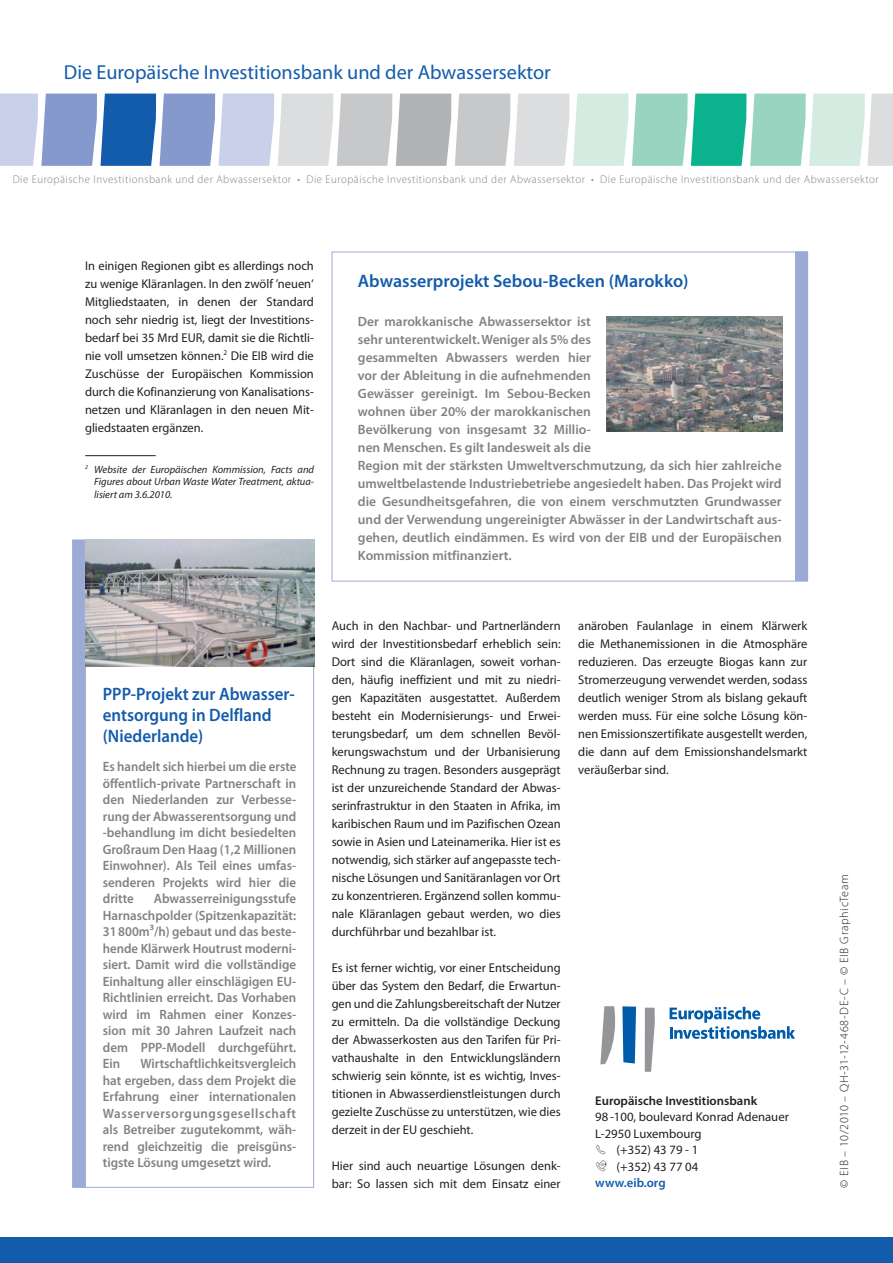
<style>
.page{position:relative;width:893px;height:1263px;background:#fff}
.page>*{position:absolute;margin:0;border:0;box-sizing:border-box;transform-origin:0 0}
.t1{font:20.25px "Myriad Pro";color:#135cab}
.t2{font:600 18px/21px "Myriad Pro";color:#135cab;scale:.94 1}
.t3{font:600 18px "Myriad Pro";color:#135cab}
.t4{font:600 13.5px/18px "Myriad Pro";color:#808285}
.t5{font:600 13.5px/16.5px "Myriad Pro";color:#808285;text-align:justify;scale:.96 1}
.t6{font:600 13.5px/16.5px "Myriad Pro";color:#808285;text-align:justify;scale:.95 1}
.t7{font:12.75px/18px "Myriad Pro";color:#231f20;text-align:justify}
.t8{font:600 12.75px "Myriad Pro";color:#231f20}
.t9{font:600 12.75px "Myriad Pro";color:#135cab}
.t10{font:300 12px "Myriad Pro";letter-spacing:.05em;color:#231f20}
.t11{font:300 11.25px "Myriad Pro";letter-spacing:.045em;color:#808285}
.t12{font:italic 10.5px/12.6px "Myriad Pro";color:#231f20;text-align:justify}
</style>
<div class="page">
<div style="left:0;top:1237px;width:893px;height:26px;background:#135cab"></div>
<svg style="left:0;top:94px;width:893px;height:72px;background:#afc9d2"></svg>
<svg style="left:670px;top:1007px;width:125px;height:32px"></svg>
<svg style="left:600px;top:1006px;width:15px;height:58px"></svg>
<svg style="left:622px;top:1006px;width:14px;height:57px"></svg>
<svg style="left:645px;top:1007px;width:10px;height:65px"></svg>
<hr style="left:85px;top:455px;width:71px;height:1px;background:#231f20">
<div style="left:85px;top:666px;width:229px;height:522px;border:1px solid #9baad6"></div>
<div style="left:72px;top:540px;width:13px;height:648px;background:#9baad6"></div>
<div style="left:795px;top:252px;width:13px;height:329px;background:#9baad6"></div>
<img style="left:607px;top:317px;width:175px;height:115px">
<img style="left:85px;top:540px;width:229px;height:127px">
<h1 class="t1" style="left:64px;top:61px;width:488px">Die Europäische Investitionsbank und der Abwassersektor</h1>
<p class="t11" style="left:13px;top:173px;width:867px">Die Europäische Investitionsbank und der Abwassersektor • Die Europäische Investitionsbank und der Abwassersektor • Die Europäische Investitionsbank und der Abwassersektor</p>
<p class="t7" style="left:85px;top:257px;width:230px">In einigen Regionen gibt es allerdings noch zu wenige Kläranlagen. In den zwölf ’neuen‘ Mitgliedstaaten, in denen der Standard noch sehr niedrig ist, liegt der Investitions&shy;bedarf bei 35 Mrd EUR, damit sie die Richtli&shy;nie voll umsetzen können.<sup>2</sup> Die EIB wird die Zuschüsse der Europäischen Kommission durch die Kofinanzierung von Kanalisations&shy;netzen und Kläranlagen in den neuen Mit&shy;gliedstaaten ergänzen.</p>
<p class="t12" style="left:94px;top:463px;width:221px;text-indent:-9px"><sup>2</sup> Website der Europäischen Kommission, Facts and Figures about Urban Waste Water Treatment, aktua&shy;lisiert am 3.6.2010.</p>
<h2 class="t3" style="left:358px;top:271px;width:332px">Abwasserprojekt Sebou-Becken (Marokko)</h2>
<p class="t4" style="left:358px;top:313px;width:425px">Der marokkanische Abwassersektor ist<br>sehr unterentwickelt. Weniger als 5% des<br>gesammelten Abwassers werden hier<br>vor der Ableitung in die aufnehmenden<br>Gewässer gereinigt. Im Sebou-Becken<br>wohnen über 20% der marokkanischen<br>Bevölkerung von insgesamt 32 Millio-<br>nen Menschen. Es gilt landesweit als die<br>Region mit der stärksten Umweltverschmutzung, da sich hier zahlreiche umweltbelastende Industriebetriebe angesiedelt haben. Das Projekt wird die Gesundheitsgefahren, die von einem verschmutzten Grundwasser und der Verwendung ungereinigter Abwässer in der Landwirtschaft aus&shy;gehen, deutlich eindämmen. Es wird von der EIB und der Europäischen Kommission mitfinanziert.</p>
<h2 class="t2" style="left:103px;top:683px;width:206px">PPP-Projekt zur Abwasser&shy;entsorgung in Delfland (Niederlande)</h2>
<p class="t6" style="left:103px;top:758px;width:205px">Es handelt sich hierbei um die erste öffentlich-private Partnerschaft in den Niederlanden zur Verbesse&shy;rung der Abwasserentsorgung und -behandlung im dicht besiedelten Großraum Den Haag (1,2 Millionen Einwohner). Als Teil eines umfas&shy;senderen Projekts wird hier die dritte</p>
<p class="t5" style="left:103px;top:890px;width:203px;text-indent:51px">Abwasserreinigungsstufe Harnaschpolder (Spitzenkapazität:<br>31800m³/h) gebaut und das beste&shy;hende Klärwerk Houtrust moderni&shy;siert. Damit wird die vollständige Einhaltung aller einschlägigen EU-Richtlinien erreicht. Das Vorhaben wird im Rahmen einer Konzes&shy;sion mit 30 Jahren Laufzeit nach dem PPP-Modell durchgeführt.<br>Ein</p>
<p class="t5" style="left:103px;top:1055px;width:203px;text-indent:38px">Wirtschaftlichkeitsvergleich hat ergeben, dass dem Projekt die Erfahrung einer internationalen Wasserversorgungsgesellschaft als Betreiber zugutekommt, wäh&shy;rend gleichzeitig die preisgüns&shy;tigste Lösung umgesetzt wird.</p>
<p class="t7" style="left:332px;top:617px;width:230px">Auch in den Nachbar- und Partnerländern wird der Investitionsbedarf erheblich sein:<br>Dort sind die Kläranlagen, soweit vorhan&shy;den, häufig ineffizient und mit zu niedri&shy;gen Kapazitäten ausgestattet. Außerdem besteht ein Modernisierungs- und Erwei&shy;terungsbedarf, um dem schnellen Bevöl&shy;kerungswachstum und der Urbanisierung Rechnung zu tragen. Besonders ausgeprägt ist der unzureichende Standard der Abwas&shy;serinfrastruktur in den Staaten in Afrika, im karibischen Raum und im Pazifischen Ozean sowie in Asien und Lateinamerika. Hier ist es notwendig, sich stärker auf angepasste tech&shy;nische Lösungen und Sanitäranlagen vor Ort zu konzentrieren. Ergänzend sollen kommu&shy;nale Kläranlagen gebaut werden, wo dies durchführbar und bezahlbar ist.</p>
<p class="t7" style="left:332px;top:959px;width:230px">Es ist ferner wichtig, vor einer Entscheidung über das System den Bedarf, die Erwartun&shy;gen und die Zahlungsbereitschaft der Nutzer zu ermitteln. Da die vollständige Deckung der Abwasserkosten aus den Tarifen für Pri&shy;vathaushalte in den Entwicklungsländern schwierig sein könnte, ist es wichtig, Inves&shy;titionen in Abwasserdienstleistungen durch gezielte Zuschüsse zu unterstützen, wie dies derzeit in der EU geschieht.</p>
<p class="t7" style="left:332px;top:1157px;width:230px">Hier sind auch neuartige Lösungen denk&shy;bar: So lassen sich mit dem Einsatz einer</p>
<p class="t7" style="left:578px;top:617px;width:230px">anäroben Faulanlage in einem Klärwerk die Methanemissionen in die Atmosphäre reduzieren. Das erzeugte Biogas kann zur Stromerzeugung verwendet werden, sodass deutlich weniger Strom als bislang gekauft werden muss. Für eine solche Lösung kön&shy;nen Emissionszertifikate ausgestellt werden, die dann auf dem Emissionshandelsmarkt veräußerbar sind.</p>
<p class="t8" style="left:595px;top:1093px;width:163px">Europäische Investitionsbank</p>
<p class="t7" style="left:595px;top:1109px;width:195px;line-height:16.5px">98-100, boulevard Konrad Adenauer<br>L-2950 Luxembourg</p>
<p class="t7" style="left:595px;top:1142px;width:105px;line-height:16.5px;text-align:right">✓ (+352) 43 79 - 1 (+352) 43 77 04</p>
<p class="t9" style="left:595px;top:1176px;width:72px">www.eib.org</p>
<p class="t10" style="left:837px;top:1188px;width:315px;rotate:-90deg">© EIB – 10/2010 – QH-31-12-468-DE-C – © EIB GraphicTeam</p>
</div>
